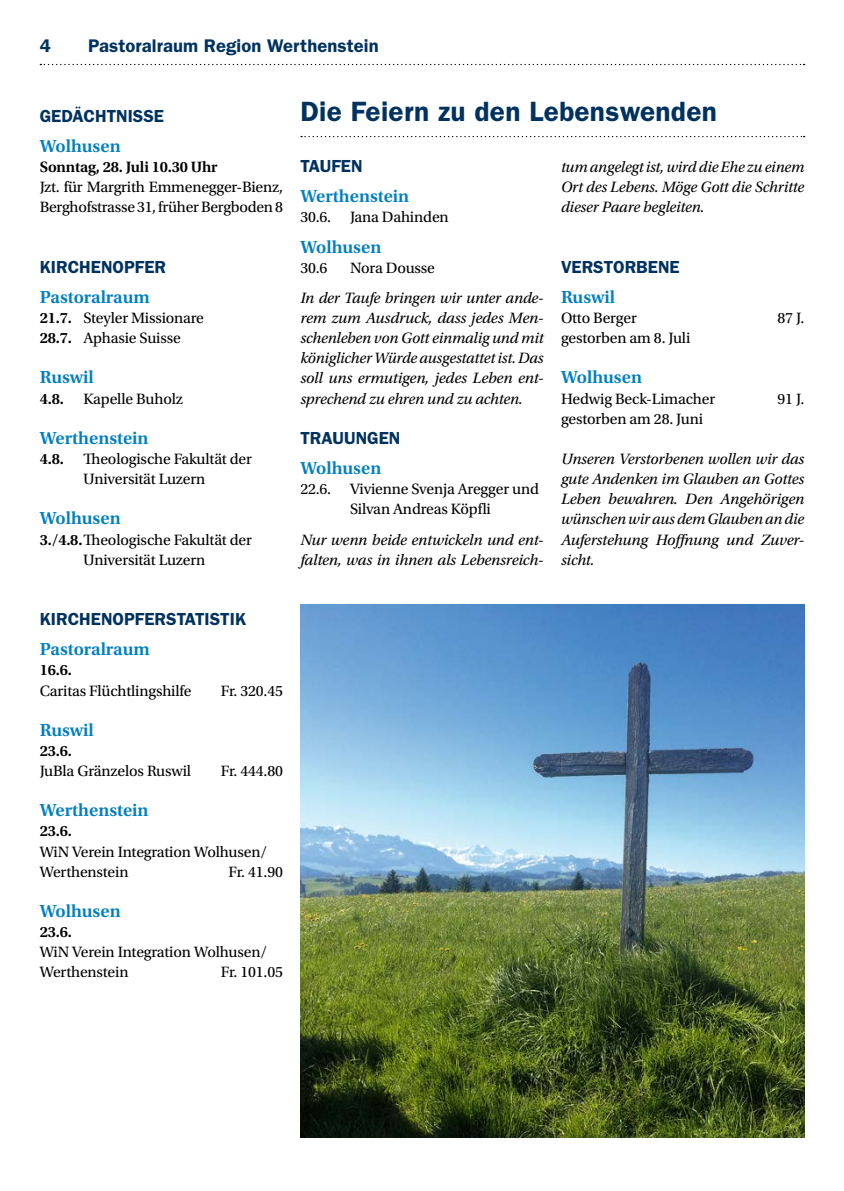
<style>
.page{position:relative;width:844px;height:1191px;background:#fff}
.page>*{position:absolute;margin:0;border:0;box-sizing:border-box;transform-origin:0 0}
.Rubrik{font:600 28px "ITC Franklin Gothic Std";letter-spacing:.01em;color:#003260}
.Zwischentitel_Hauptartikel{font:600 18.38px "Utopia Std";color:#007ec0}
.t1{font:600 18.38px "ITC Franklin Gothic Std";letter-spacing:.005em;color:#003260}
.Zwischentitel_Kurzinfos{font:600 17.5px "ITC Franklin Gothic Std";color:#003260}
.Fliesstext{font:italic 15.75px/20.1px "Utopia Std";letter-spacing:-.01em;color:#000;text-align:justify}
.Fliesstext_fett{font:15.75px/20.1px "Utopia Std";letter-spacing:-.01em;color:#000;text-align:center}
.Fliesstext-2{font:15.75px/20.1px "Utopia Std";letter-spacing:-.01em;color:#000}
.Fliesstext-3{font:600 15.75px "Utopia Std";letter-spacing:-.01em;color:#000}
.Fliesstext_fett-2{font:600 15.75px "Utopia Std";letter-spacing:-.01em;color:#000}
.Zwischentitel_Hauptartikel-2{font:15.75px "Utopia Std";letter-spacing:-.01em;color:#000}
.s1{font-weight:600}
</style>
<div class="page">
<svg style="left:40px;top:64px;width:764px;height:1px"></svg>
<svg style="left:301px;top:136px;width:503px;height:1px"></svg>
<img style="left:300px;top:605px;width:504px;height:532px">
<p class="t1" style="left:40px;top:35px;width:13px">4</p>
<p class="t1" style="left:88px;top:35px;width:292px">Pastoralraum Region Werthenstein</p>
<p class="Zwischentitel_Kurzinfos" style="left:40px;top:105px;width:126px">GEDÄCHTNISSE</p>
<p class="Zwischentitel_Hauptartikel" style="left:40px;top:136px;width:82px">Wolhusen</p>
<p class="Fliesstext-3" style="left:40px;top:158px;width:179px">Sonntag, 28. Juli 10.30 Uhr</p>
<p class="Fliesstext-2" style="left:40px;top:177px;width:245px">Jzt. für Margrith Emmenegger-Bienz,<br>Berghofstrasse 31, früher Bergboden 8</p>
<p class="Zwischentitel_Kurzinfos" style="left:40px;top:256px;width:128px">KIRCHENOPFER</p>
<p class="Zwischentitel_Hauptartikel" style="left:40px;top:286px;width:112px">Pastoralraum</p>
<p class="Fliesstext_fett" style="left:40px;top:308px;width:166px"><span class="s1">21.7.</span> Steyler Missionare</p>
<p class="Fliesstext_fett" style="left:40px;top:328px;width:143px"><span class="s1">28.7.</span> Aphasie Suisse</p>
<p class="Zwischentitel_Hauptartikel" style="left:40px;top:367px;width:56px">Ruswil</p>
<p class="Fliesstext_fett" style="left:40px;top:389px;width:145px"><span class="s1">4.8.</span> Kapelle Buholz</p>
<p class="Zwischentitel_Hauptartikel" style="left:40px;top:427px;width:110px">Werthenstein</p>
<p class="Fliesstext_fett" style="left:40px;top:449px;width:214px"><span class="s1">4.8.</span> Theologische Fakultät der<br>Universität Luzern</p>
<p class="Zwischentitel_Hauptartikel" style="left:40px;top:508px;width:82px">Wolhusen</p>
<p class="Fliesstext_fett" style="left:40px;top:529px;width:214px"><span class="s1">3./4.8.</span>Theologische Fakultät der<br>Universität Luzern</p>
<p class="Rubrik" style="left:300px;top:95px;width:418px">Die Feiern zu den Lebenswenden</p>
<p class="Zwischentitel_Kurzinfos" style="left:300px;top:156px;width:64px">TAUFEN</p>
<p class="Zwischentitel_Hauptartikel" style="left:300px;top:186px;width:110px">Werthenstein</p>
<p class="Fliesstext-2" style="left:300px;top:207px;width:150px">30.6. Jana Dahinden</p>
<p class="Zwischentitel_Hauptartikel" style="left:300px;top:236px;width:82px">Wolhusen</p>
<p class="Fliesstext-2" style="left:300px;top:258px;width:29px">30.6</p>
<p class="Fliesstext-2" style="left:350px;top:258px;width:86px">Nora Dousse</p>
<p class="Fliesstext" style="left:300px;top:288px;width:245px">In der Taufe bringen wir unter ande&shy;rem zum Ausdruck, dass jedes Men&shy;schenleben von Gott einmalig und mit königlicher Würde ausgestattet ist. Das soll uns ermutigen, jedes Leben ent&shy;sprechend zu ehren und zu achten.</p>
<p class="Zwischentitel_Kurzinfos" style="left:300px;top:427px;width:102px">TRAUUNGEN</p>
<p class="Zwischentitel_Hauptartikel" style="left:300px;top:458px;width:82px">Wolhusen</p>
<p class="Fliesstext-2" style="left:300px;top:479px;width:240px">22.6. Vivienne Svenja Aregger und</p>
<p class="Fliesstext-2" style="left:350px;top:499px;width:142px">Silvan Andreas Köpfli</p>
<p class="Fliesstext" style="left:300px;top:529px;width:245px">Nur wenn beide entwickeln und ent&shy;falten, was in ihnen als Lebensreich-</p>
<p class="Fliesstext" style="left:561px;top:157px;width:245px">tum angelegt ist, wird die Ehe zu einem Ort des Lebens. Möge Gott die Schritte dieser Paare begleiten.</p>
<p class="Zwischentitel_Kurzinfos" style="left:561px;top:256px;width:120px">VERSTORBENE</p>
<p class="Zwischentitel_Hauptartikel" style="left:561px;top:286px;width:56px">Ruswil</p>
<p class="Zwischentitel_Hauptartikel-2" style="left:561px;top:309px;width:77px">Otto Berger</p>
<p class="Zwischentitel_Hauptartikel-2" style="left:777px;top:309px;width:28px">87 J.</p>
<p class="Fliesstext-2" style="left:561px;top:328px;width:131px">gestorben am 8. Juli</p>
<p class="Zwischentitel_Hauptartikel" style="left:561px;top:367px;width:82px">Wolhusen</p>
<p class="Fliesstext-2" style="left:561px;top:389px;width:156px">Hedwig Beck-Limacher</p>
<p class="Fliesstext-2" style="left:777px;top:389px;width:28px">91 J.</p>
<p class="Fliesstext-2" style="left:561px;top:409px;width:143px">gestorben am 28. Juni</p>
<p class="Fliesstext" style="left:561px;top:449px;width:245px">Unseren Verstorbenen wollen wir das gute Andenken im Glauben an Gottes Leben bewahren. Den Angehörigen wünschen wir aus dem Glauben an die Auferstehung Hoffnung und Zuver&shy;sicht.</p>
<p class="Zwischentitel_Kurzinfos" style="left:40px;top:608px;width:208px">KIRCHENOPFERSTATISTIK</p>
<p class="Zwischentitel_Hauptartikel" style="left:40px;top:639px;width:112px">Pastoralraum</p>
<p class="Fliesstext_fett-2" style="left:40px;top:661px;width:34px">16.6.</p>
<p class="Fliesstext_fett" style="left:40px;top:680px;width:153px">Caritas Flüchtlingshilfe</p>
<p class="Fliesstext_fett" style="left:221px;top:680px;width:64px">Fr. 320.45</p>
<p class="Zwischentitel_Hauptartikel" style="left:40px;top:719px;width:56px">Ruswil</p>
<p class="Fliesstext_fett-2" style="left:40px;top:742px;width:34px">23.6.</p>
<p class="Fliesstext_fett" style="left:40px;top:761px;width:153px">JuBla Gränzelos Ruswil</p>
<p class="Fliesstext_fett" style="left:221px;top:761px;width:64px">Fr. 444.80</p>
<p class="Zwischentitel_Hauptartikel" style="left:40px;top:800px;width:110px">Werthenstein</p>
<p class="Fliesstext_fett-2" style="left:40px;top:822px;width:34px">23.6.</p>
<p class="Fliesstext_fett" style="left:40px;top:841px;width:229px;text-align:left">WiN Verein Integration Wolhusen/<br>Werthenstein</p>
<p class="Fliesstext_fett" style="left:228px;top:861px;width:56px">Fr. 41.90</p>
<p class="Zwischentitel_Hauptartikel" style="left:40px;top:900px;width:82px">Wolhusen</p>
<p class="Fliesstext_fett-2" style="left:40px;top:923px;width:34px">23.6.</p>
<p class="Fliesstext_fett" style="left:40px;top:942px;width:229px;text-align:left">WiN Verein Integration Wolhusen/<br>Werthenstein</p>
<p class="Fliesstext_fett" style="left:221px;top:962px;width:64px">Fr. 101.05</p>
</div>
